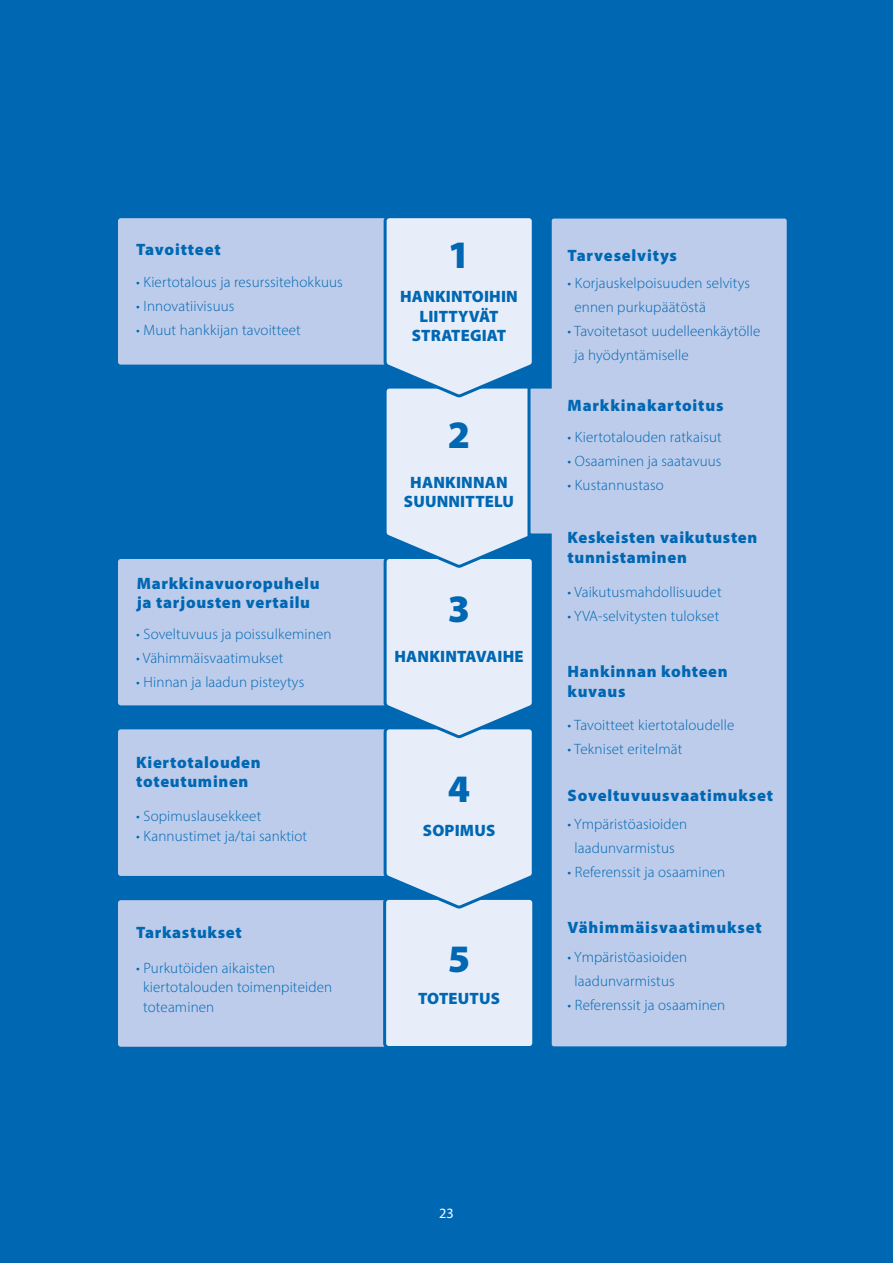
<style>
.page{position:relative;width:893px;height:1263px;background:#0067b3}
.page>*{position:absolute;margin:0;border:0;box-sizing:border-box;transform-origin:0 0}
.t1{font:900 39px "Myriad Pro";color:#0067b3}
.t2{font:900 16.5px/19.5px "Myriad Pro";letter-spacing:.04em;color:#0067b3}
.t3{font:900 16.5px/19.5px "Myriad Pro";letter-spacing:.01em;color:#0067b3;text-align:center}
.t4{font:300 15px/24px "Myriad Pro";letter-spacing:.01em;color:#0067b3}
.t5{font:14.25px "Myriad Pro";color:#fff}
</style>
<div class="page">
<div style="left:116px;top:217px;width:417px;height:149px;background:#bdccea;border-radius:4px"></div>
<div style="left:115px;top:215px;width:420px;height:153px;border:3px solid #0067b3;border-radius:4px"></div>
<div style="left:116px;top:899px;width:417px;height:149px;background:#bdccea;border-radius:4px"></div>
<div style="left:115px;top:897px;width:420px;height:153px;border:3px solid #0067b3;border-radius:4px"></div>
<div style="left:116px;top:557px;width:417px;height:150px;background:#bdccea;border-radius:4px"></div>
<div style="left:115px;top:556px;width:420px;height:152px;border:3px solid #0067b3;border-radius:4px"></div>
<div style="left:116px;top:728px;width:417px;height:149px;background:#bdccea;border-radius:4px"></div>
<div style="left:115px;top:726px;width:420px;height:153px;border:3px solid #0067b3;border-radius:4px"></div>
<div style="left:385px;top:898px;width:149px;height:149px;background:#e8eef9;border-radius:4px"></div>
<div style="left:383px;top:897px;width:152px;height:152px;border:3px solid #0067b3;border-radius:4px"></div>
<svg style="left:382px;top:215px;width:144px;height:696px;background:#d3e1f2"></svg>
<svg style="left:526px;top:215px;width:261px;height:835px;background:#b1c6e6"></svg>
<p class="t2" style="left:136px;top:239px;width:86px">Tavoitteet</p>
<p class="t4" style="left:136px;top:269px;width:208px">• Kiertotalous ja resurssitehokkuus</p>
<p class="t4" style="left:136px;top:293px;width:100px">• Innovatiivisuus</p>
<p class="t4" style="left:136px;top:317px;width:166px">• Muut hankkijan tavoitteet</p>
<p class="t2" style="left:137px;top:573px;width:184px">Markkinavuoropuhelu ja tarjousten vertailu</p>
<p class="t4" style="left:136px;top:622px;width:197px">• Soveltuvuus ja poissulkeminen</p>
<p class="t4" style="left:136px;top:646px;width:149px">• Vähimmäisvaatimukset</p>
<p class="t4" style="left:136px;top:670px;width:170px">• Hinnan ja laadun pisteytys</p>
<p class="t2" style="left:136px;top:752px;width:126px">Kiertotalouden toteutuminen</p>
<p class="t4" style="left:136px;top:804px;width:127px">• Sopimuslausekkeet</p>
<p class="t4" style="left:136px;top:824px;width:173px">• Kannustimet ja/tai sanktiot</p>
<p class="t2" style="left:136px;top:922px;width:107px">Tarkastukset</p>
<p class="t4" style="left:143px;top:958px;width:191px;line-height:19.5px;text-indent:-7px">• Purkutöiden aikaisten kiertotalouden toimenpiteiden toteaminen</p>
<p class="t1" style="left:448px;top:229px;width:24px">1</p>
<p class="t3" style="left:400px;top:286px;width:119px">HANKINTOIHIN<br>LIITTYVÄT<br>STRATEGIAT</p>
<p class="t1" style="left:448px;top:409px;width:24px">2</p>
<p class="t3" style="left:404px;top:472px;width:112px">HANKINNAN<br>SUUNNITTELU</p>
<p class="t1" style="left:448px;top:582px;width:24px">3</p>
<p class="t3" style="left:394px;top:646px;width:131px">HANKINTAVAIHE</p>
<p class="t1" style="left:448px;top:763px;width:24px">4</p>
<p class="t3" style="left:423px;top:820px;width:74px">SOPIMUS</p>
<p class="t1" style="left:448px;top:933px;width:24px">5</p>
<p class="t3" style="left:418px;top:988px;width:83px">TOTEUTUS</p>
<p class="t2" style="left:568px;top:245px;width:111px">Tarveselvitys</p>
<p class="t4" style="left:574px;top:271px;width:177px;text-indent:-7px">• Korjauskelpoisuuden selvitys ennen purkupäätöstä</p>
<p class="t4" style="left:574px;top:319px;width:187px;text-indent:-7px">• Tavoitetasot uudelleenkäytölle ja hyödyntämiselle</p>
<p class="t2" style="left:568px;top:395px;width:157px">Markkinakartoitus</p>
<p class="t4" style="left:568px;top:425px;width:156px">• Kiertotalouden ratkaisut</p>
<p class="t4" style="left:568px;top:449px;width:155px">• Osaaminen ja saatavuus</p>
<p class="t4" style="left:568px;top:473px;width:98px">• Kustannustaso</p>
<p class="t2" style="left:568px;top:527px;width:191px">Keskeisten vaikutusten tunnistaminen</p>
<p class="t4" style="left:568px;top:580px;width:156px">• Vaikutusmahdollisuudet</p>
<p class="t4" style="left:568px;top:604px;width:153px">• YVA-selvitysten tulokset</p>
<p class="t2" style="left:568px;top:661px;width:162px">Hankinnan kohteen kuvaus</p>
<p class="t4" style="left:568px;top:713px;width:168px">• Tavoitteet kiertotaloudelle</p>
<p class="t4" style="left:568px;top:737px;width:116px">• Tekniset eritelmät</p>
<p class="t2" style="left:568px;top:785px;width:207px">Soveltuvuusvaatimukset</p>
<p class="t4" style="left:568px;top:812px;width:121px;text-align:center">• Ympäristöasioiden laadunvarmistus</p>
<p class="t4" style="left:568px;top:860px;width:159px">• Referenssit ja osaaminen</p>
<p class="t2" style="left:568px;top:917px;width:196px">Vähimmäisvaatimukset</p>
<p class="t4" style="left:568px;top:945px;width:121px;text-align:center">• Ympäristöasioiden laadunvarmistus</p>
<p class="t4" style="left:568px;top:993px;width:159px">• Referenssit ja osaaminen</p>
<p class="t5" style="left:439px;top:1204px;width:16px">23</p>
</div>
